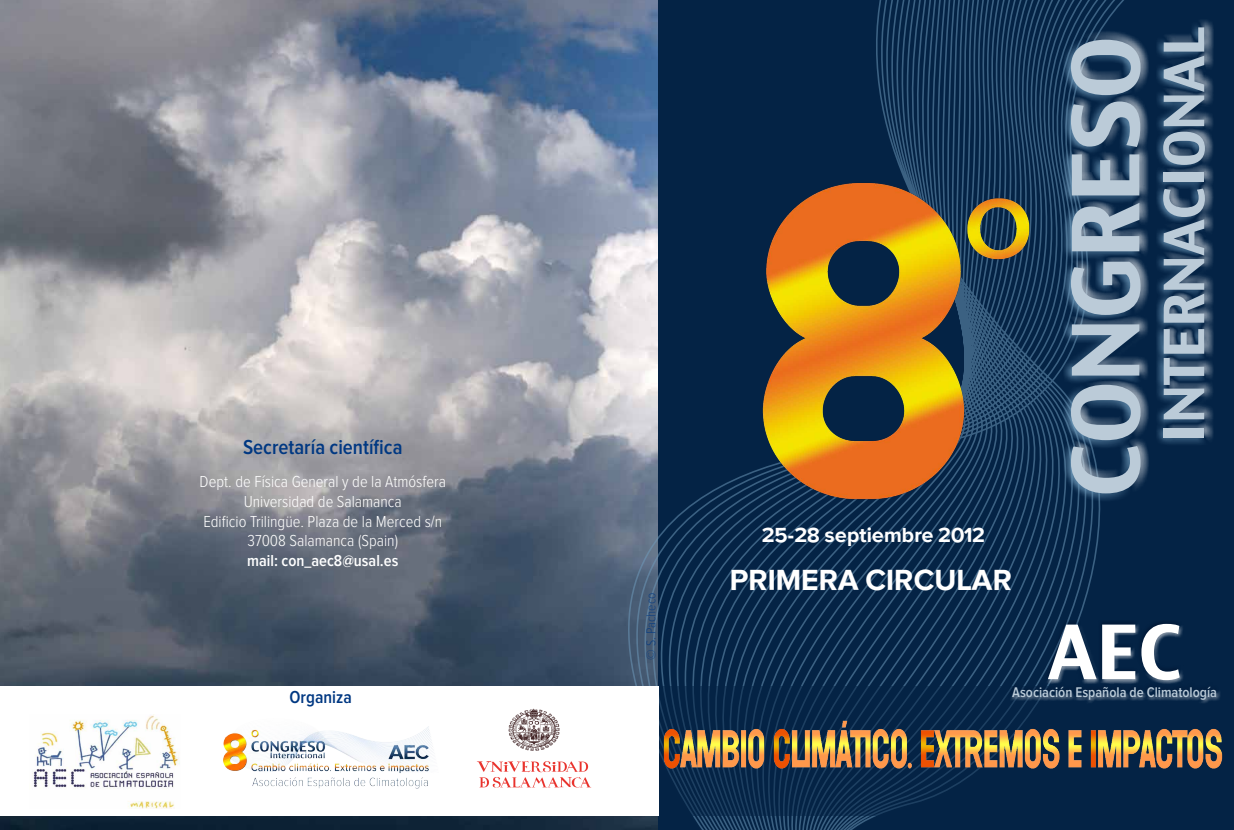
<style>
.page{position:relative;width:1234px;height:830px;background:#fff}
.page>*{position:absolute;margin:0;border:0;box-sizing:border-box;transform-origin:0 0}
.t1{font:90px "Charcoal CY";color:#bbcbd8}
.t2{font:72.75px "Charcoal CY";color:#fff}
.t3{font:54px "Charcoal CY";color:#bbcbd8}
.t4{font:500 30px "Proxima Sans";color:#fff}
.t5{font:600 21px "Proxima Nova Cond";color:#003882}
.t6{font:500 21px "Proxima Sans";color:#fff}
.t7{font:600 18px "Proxima Nova Cond";color:#003882}
.t8{font:300 16.5px/19.8px "Proxima Nova Cond";color:#fff;text-align:center}
.t9{font:600 16.5px "Proxima Nova Cond";color:#fff}
.t10{font:600 14.55px "Proxima Nova Cond";color:#bbcbd8}
.t11{font:300 13.5px "Proxima Nova Cond";color:#003882}
</style>
<div class="page">
<img style="left:0;top:0;width:626px;height:829px">
<svg style="left:626px;top:0;width:607px;height:829px;background:#183657"></svg>
<img style="left:729px;top:138px;width:331px;height:444px">
<svg style="left:658px;top:686px;width:575px;height:129px;background:#082749"></svg>
<div style="left:1065px;top:19px;width:148px;height:475px;background:#fff;opacity:.75"></div>
<div style="left:1063px;top:21px;width:147px;height:480px;background:#6f9bbc;opacity:.75"></div>
<div style="left:0;top:686px;width:658px;height:129px;background:#fff"></div>
<img style="left:477px;top:708px;width:115px;height:80px">
<img style="left:32px;top:714px;width:148px;height:93px">
<img style="left:223px;top:726px;width:210px;height:63px">
<img style="left:658px;top:715px;width:575px;height:63px">
<div style="left:1008px;top:621px;width:212px;height:82px;background:#fff;opacity:.75"></div>
<div style="left:1008px;top:620px;width:211px;height:81px;background:#6f9bbc;opacity:.75"></div>
<p class="t5" style="left:243px;top:437px;width:161px">Secretaría científica</p>
<p class="t8" style="left:199px;top:472px;width:248px">Dept. de Física General y de la Atmósfera Universidad de Salamanca<br>Edificio Trilingüe. Plaza de la Merced s/n 37008 Salamanca (Spain)</p>
<p class="t9" style="left:247px;top:553px;width:153px">mail: con_aec8@usal.es</p>
<p class="t7" style="left:289px;top:688px;width:64px">Organiza</p>
<p class="t11" style="left:644px;top:659px;width:68px;rotate:-90deg">© S. Pacheco</p>
<p class="t6" style="left:761px;top:522px;width:225px">25-28 septiembre 2012</p>
<h3 class="t4" style="left:729px;top:562px;width:283px">PRIMERA CIRCULAR</h3>
<h1 class="t1" style="left:1049px;top:496px;width:462px;rotate:-90deg">CONGRESO</h1>
<h3 class="t3" style="left:1149px;top:442px;width:417px;rotate:-90deg">INTERNACIONAL</h3>
<h2 class="t2" style="left:1047px;top:606px;width:135px">AEC</h2>
<p class="t10" style="left:1011px;top:684px;width:206px">Asociación Española de Climatología</p>
</div>
